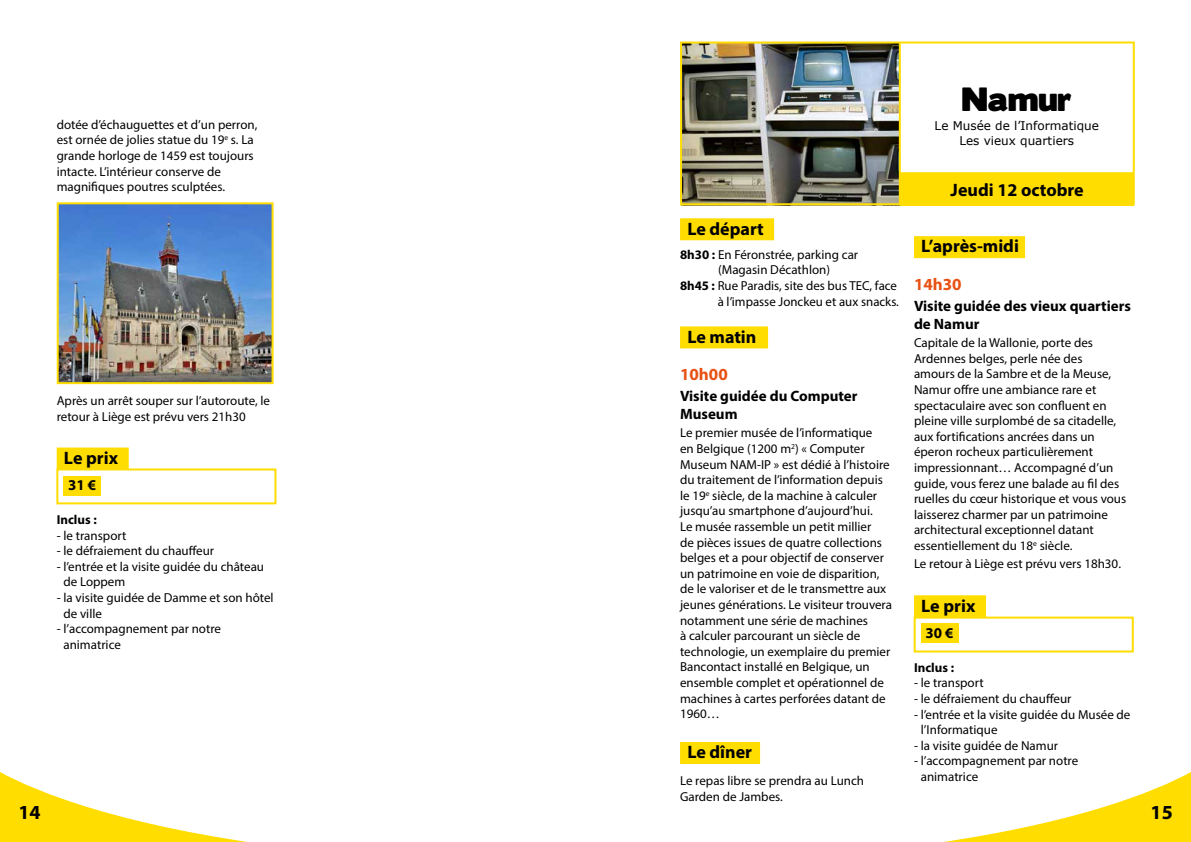
<style>
.page{position:relative;width:1191px;height:842px;background:#fff}
.page>*{position:absolute;margin:0;border:0;box-sizing:border-box;transform-origin:0 0}
.t1{font:30px "Boris Black Bloxx";color:#000}
.t2{font:700 20px "Myriad Pro";color:#000}
.t3{font:700 18px "Myriad Pro";color:#000}
.t4{font:700 17px "Myriad Pro";color:#e85113}
.t5{font:700 15px/18px "Myriad Pro";color:#000}
.t6{font:13px/15.6px "Myriad Pro";color:#000}
.t7{font:700 13px "Myriad Pro";color:#000}
.t8{font:12px/14.4px "Verdana";color:#000;text-align:center}
.s1{font-weight:700}
</style>
<div class="page">
<svg style="left:0;top:772px;width:248px;height:70px"></svg>
<svg style="left:760px;top:755px;width:431px;height:87px"></svg>
<div style="left:913px;top:617px;width:220px;height:35px;border:2px solid #fd0"></div>
<div style="left:921px;top:623px;width:37px;height:19px;background:#fd0"></div>
<div style="left:56px;top:468px;width:220px;height:36px;border:2px solid #fd0"></div>
<div style="left:63px;top:476px;width:38px;height:19px;background:#fd0"></div>
<div style="left:57px;top:448px;width:72px;height:22px;background:#fd0"></div>
<img style="left:60px;top:205px;width:210px;height:176px">
<div style="left:57px;top:202px;width:216px;height:182px;border:2px solid #fd0"></div>
<img style="left:683px;top:45px;width:215px;height:157px">
<div style="left:900px;top:173px;width:233px;height:32px;background:#fd0"></div>
<div style="left:680px;top:218px;width:94px;height:22px;background:#fd0"></div>
<div style="left:680px;top:326px;width:88px;height:22px;background:#fd0"></div>
<div style="left:680px;top:742px;width:80px;height:22px;background:#fd0"></div>
<div style="left:914px;top:236px;width:111px;height:22px;background:#fd0"></div>
<div style="left:914px;top:595px;width:72px;height:22px;background:#fd0"></div>
<div style="left:680px;top:42px;width:454px;height:163px;border:2px solid #fd0"></div>
<hr style="left:898px;top:43px;width:2px;height:162px;background:#fd0">
<hr style="left:900px;top:172px;width:233px;height:2px;background:#fd0">
<p class="t6" style="left:57px;top:116px;width:202px">dotée d’échauguettes et d’un perron, est ornée de jolies statue du 19<sup>e</sup> s. La grande horloge de 1459 est toujours intacte. L’intérieur conserve de magnifiques poutres sculptées.</p>
<p class="t6" style="left:57px;top:393px;width:215px">Après un arrêt souper sur l’autoroute, le retour à Liège est prévu vers 21h30</p>
<h3 class="t3" style="left:64px;top:446px;width:56px">Le prix</h3>
<p class="t5" style="left:68px;top:476px;width:30px">31 €</p>
<p class="t7" style="left:57px;top:511px;width:42px">Inclus :</p>
<p class="t6" style="left:57px;top:527px;width:71px">- le transport</p>
<p class="t6" style="left:57px;top:543px;width:159px">- le défraiement du chauffeur</p>
<p class="t6" style="left:63px;top:558px;width:202px;text-indent:-7px">- l’entrée et la visite guidée du château de Loppem</p>
<p class="t6" style="left:63px;top:590px;width:212px;text-indent:-7px">- la visite guidée de Damme et son hôtel de ville</p>
<p class="t6" style="left:63px;top:621px;width:159px;text-indent:-7px">- l’accompagnement par notre animatrice</p>
<h3 class="t3" style="left:687px;top:217px;width:78px">Le départ</h3>
<p class="t6" style="left:680px;top:246px;width:180px"><span class="s1">8h30 :</span> En Féronstrée, parking car</p>
<p class="t6" style="left:718px;top:262px;width:114px">(Magasin Décathlon)</p>
<p class="t6" style="left:680px;top:278px;width:218px"><span class="s1">8h45 :</span> Rue Paradis, site des bus TEC, face</p>
<p class="t6" style="left:717px;top:293px;width:183px">à l’impasse Jonckeu et aux snacks.</p>
<h3 class="t3" style="left:687px;top:325px;width:71px">Le matin</h3>
<h3 class="t4" style="left:680px;top:363px;width:49px">10h00</h3>
<p class="t5" style="left:680px;top:386px;width:179px">Visite guidée du Computer<br>Museum</p>
<p class="t6" style="left:680px;top:425px;width:213px">Le premier musée de l’informatique<br>en Belgique (1200 m<sup>2</sup>) « Computer Museum NAM-IP » est dédié à l’histoire du traitement de l’information depuis le 19<sup>e</sup> siècle, de la machine à calculer jusqu’au smartphone d’aujourd’hui.<br>Le musée rassemble un petit millier<br>de pièces issues de quatre collections belges et a pour objectif de conserver un patrimoine en voie de disparition, de le valoriser et de le transmettre aux jeunes générations. Le visiteur trouvera notamment une série de machines<br>à calculer parcourant un siècle de technologie, un exemplaire du premier Bancontact installé en Belgique, un ensemble complet et opérationnel de machines à cartes perforées datant de 1960…</p>
<h3 class="t3" style="left:687px;top:740px;width:66px">Le dîner</h3>
<p class="t6" style="left:680px;top:773px;width:186px">Le repas libre se prendra au Lunch<br>Garden de Jambes.</p>
<h1 class="t1" style="left:961px;top:76px;width:112px">Namur</h1>
<p class="t8" style="left:934px;top:118px;width:166px">Le Musée de l’Informatique<br>Les vieux quartiers</p>
<h3 class="t3" style="left:950px;top:178px;width:135px">Jeudi 12 octobre</h3>
<h3 class="t3" style="left:921px;top:235px;width:99px">L’après-midi</h3>
<h3 class="t4" style="left:914px;top:273px;width:49px">14h30</h3>
<p class="t5" style="left:914px;top:296px;width:218px">Visite guidée des vieux quartiers de Namur</p>
<p class="t6" style="left:914px;top:335px;width:214px">Capitale de la Wallonie, porte des Ardennes belges, perle née des amours de la Sambre et de la Meuse, Namur offre une ambiance rare et spectaculaire avec son confluent en pleine ville surplombé de sa citadelle, aux fortifications ancrées dans un éperon rocheux particulièrement impressionnant… Accompagné d’un guide, vous ferez une balade au fil des ruelles du cœur historique et vous vous laisserez charmer par un patrimoine architectural exceptionnel datant essentiellement du 18<sup>e</sup> siècle.</p>
<p class="t6" style="left:914px;top:556px;width:208px">Le retour à Liège est prévu vers 18h30.</p>
<h3 class="t3" style="left:921px;top:594px;width:56px">Le prix</h3>
<p class="t5" style="left:925px;top:624px;width:30px">30 €</p>
<p class="t7" style="left:914px;top:659px;width:42px">Inclus :</p>
<p class="t6" style="left:914px;top:675px;width:71px">- le transport</p>
<p class="t6" style="left:914px;top:691px;width:159px">- le défraiement du chauffeur</p>
<p class="t6" style="left:920px;top:706px;width:211px;text-indent:-7px">- l’entrée et la visite guidée du Musée de l’Informatique</p>
<p class="t6" style="left:914px;top:737px;width:146px">- la visite guidée de Namur</p>
<p class="t6" style="left:920px;top:753px;width:159px;text-indent:-7px">- l’accompagnement par notre animatrice</p>
<h2 class="t2" style="left:18px;top:799px;width:24px">14</h2>
<h2 class="t2" style="left:1150px;top:799px;width:24px">15</h2>
</div>
